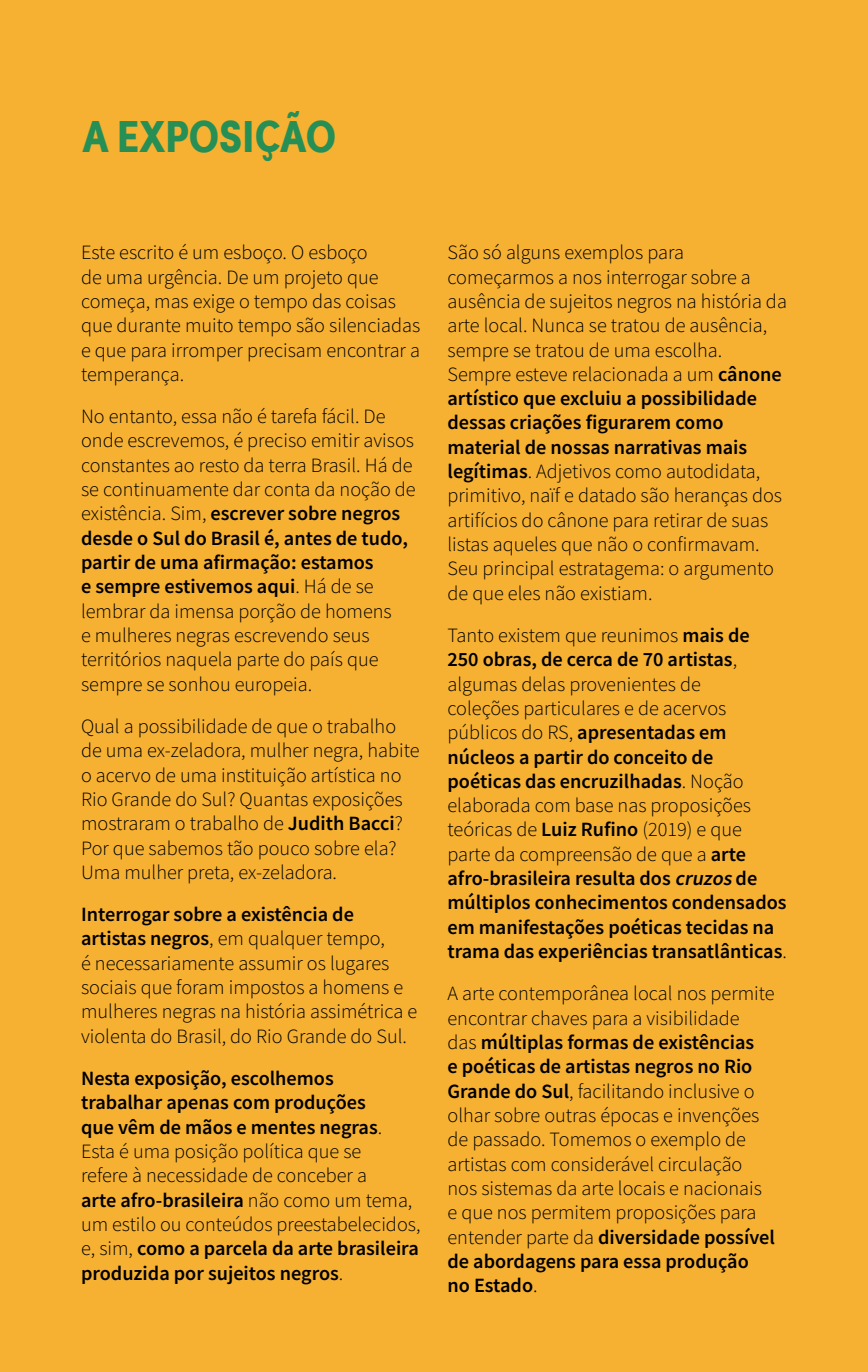
<style>
.page{position:relative;width:868px;height:1372px;background:#fff}
.page>*{position:absolute;margin:0;border:0;box-sizing:border-box;transform-origin:0 0}
.t1{font:45px "Sofia Pro Condensed 5";color:#258f56}
.t2{font:300 20.25px/24.3px "Source Sans Pro";color:#000}
.t3{font:600 20.25px/24.3px "Source Sans Pro";color:#000}
.s1{font-weight:600}
.s2{font-weight:300}
.s3{font-style:italic}
</style>
<div class="page">
<div style="left:0;top:0;width:867px;height:1371px;background:#f6b132"></div>
<h1 class="t1" style="left:83px;top:108px;width:255px">A EXPOSIÇÃO</h1>
<p class="t2" style="left:81px;top:240px;width:340px">Este escrito é um esboço. O esboço<br>de uma urgência. De um projeto que começa, mas exige o tempo das coisas que durante muito tempo são silenciadas e que para irromper precisam encontrar a temperança.</p>
<p class="t2" style="left:81px;top:404px;width:336px">No entanto, essa não é tarefa fácil. De onde escrevemos, é preciso emitir avisos constantes ao resto da terra Brasil. Há de se continuamente dar conta da noção de existência. Sim, <span class="s1">escrever sobre negros desde o Sul do Brasil é, antes de tudo, partir de uma afirmação: estamos<br>e sempre estivemos aqui</span>. Há de se lembrar da imensa porção de homens<br>e mulheres negras escrevendo seus territórios naquela parte do país que sempre se sonhou europeia.</p>
<p class="t2" style="left:81px;top:714px;width:340px">Qual a possibilidade de que o trabalho de uma ex-zeladora, mulher negra, habite o acervo de uma instituição artística no Rio Grande do Sul? Quantas exposições mostraram o trabalho de <span class="s1">Judith Bacci</span>?<br>Por que sabemos tão pouco sobre ela?<br>Uma mulher preta, ex-zeladora.</p>
<p class="t2" style="left:81px;top:902px;width:337px"><span class="s1">Interrogar sobre a existência de artistas negros</span>, em qualquer tempo,<br>é necessariamente assumir os lugares sociais que foram impostos a homens e mulheres negras na história assimétrica e violenta do Brasil, do Rio Grande do Sul.</p>
<p class="t3" style="left:81px;top:1065px;width:341px">Nesta exposição, escolhemos<br>trabalhar apenas com produções<br>que vêm de mãos e mentes negras<span class="s2">.<br>Esta é uma posição política que se<br>refere à necessidade de conceber a<br></span>arte afro-brasileira <span class="s2">não como um tema, um estilo ou conteúdos preestabelecidos, e, sim,</span> como a parcela da arte brasileira produzida por sujeitos negros<span class="s2">.</span></p>
<p class="t2" style="left:447px;top:240px;width:341px">São só alguns exemplos para começarmos a nos interrogar sobre a ausência de sujeitos negros na história da arte local. Nunca se tratou de ausência, sempre se tratou de uma escolha.<br>Sempre esteve relacionada a um <span class="s1">cânone artístico que excluiu a possibilidade dessas criações figurarem como material de nossas narrativas mais legítimas</span>. Adjetivos como autodidata, primitivo, naïf e datado são heranças dos artifícios do cânone para retirar de suas listas aqueles que não o confirmavam.<br>Seu principal estratagema: o argumento de que eles não existiam.</p>
<p class="t3" style="left:447px;top:623px;width:341px"><span class="s2">Tanto existem que reunimos</span> mais de<br>250 obras, de cerca de 70 artistas<span class="s2">, algumas delas provenientes de<br>coleções particulares e de acervos públicos do RS,</span> apresentadas em núcleos a partir do conceito de poéticas das encruzilhadas<span class="s2">. Noção elaborada com base nas proposições teóricas de</span> Luiz Rufino <span class="s2">(2019) e que parte da compreensão de que a</span> arte afro-brasileira resulta dos <span class="s3">cruzos</span> de múltiplos conhecimentos condensados em manifestações poéticas tecidas na trama das experiências transatlânticas<span class="s2">.</span></p>
<p class="t2" style="left:447px;top:981px;width:329px">A arte contemporânea local nos permite encontrar chaves para a visibilidade<br>das <span class="s1">múltiplas formas de existências<br>e poéticas de artistas negros no Rio Grande do Sul</span>, facilitando inclusive o olhar sobre outras épocas e invenções de passado. Tomemos o exemplo de artistas com considerável circulação nos sistemas da arte locais e nacionais e que nos permitem proposições para entender parte da <span class="s1">diversidade possível de abordagens para essa produção no Estado</span>.</p>
</div>
